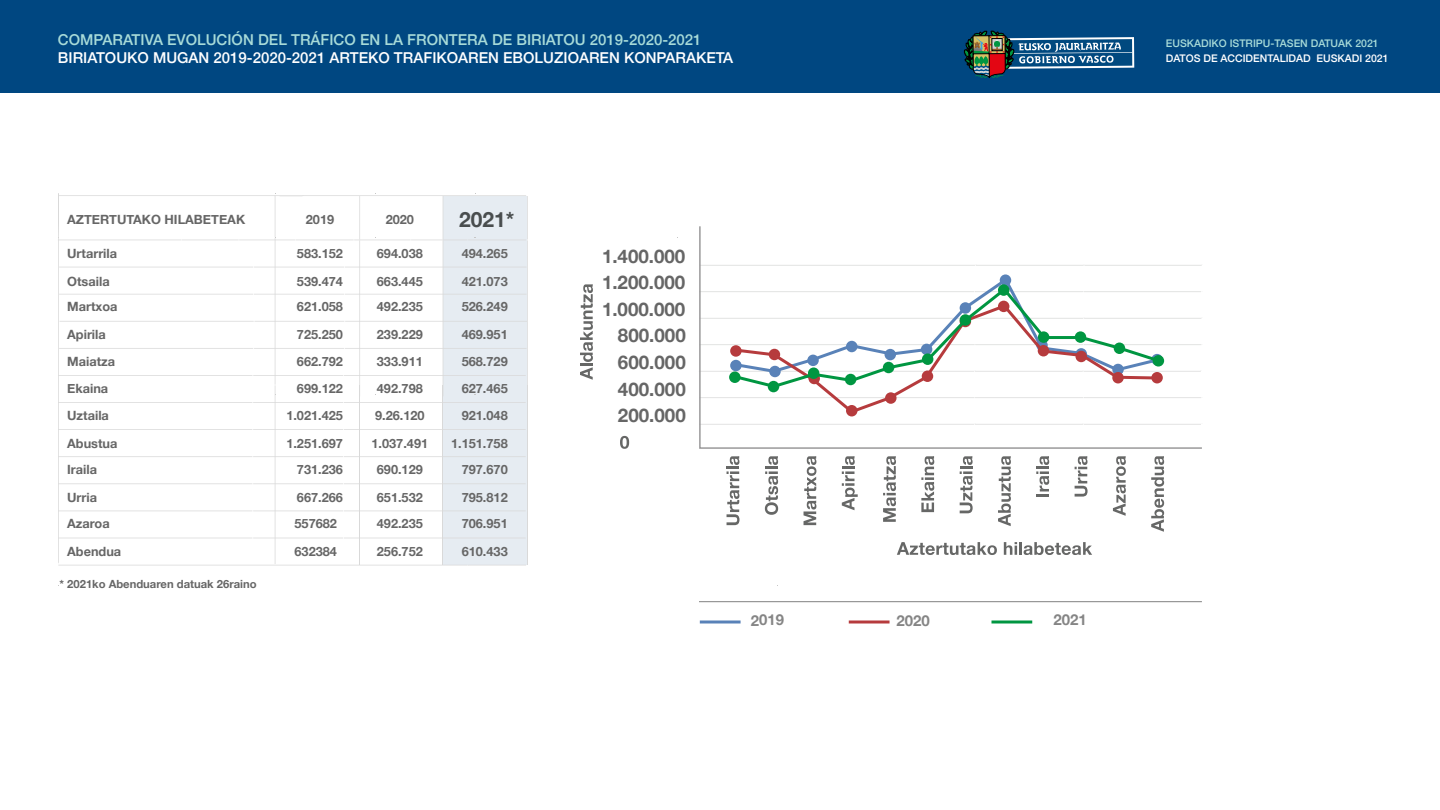
<style>
.page{position:relative;width:1440px;height:810px;background:#fff}
.page>*{position:absolute;margin:0;border:0;box-sizing:border-box;transform-origin:0 0}
.t1{font:700 21px "Helvetica Neue";color:#494d4e}
.t2{font:700 18.75px "Helvetica Neue";color:#666}
.t3{font:500 15px "Helvetica Neue";color:#fff}
.t4{font:500 15px "Helvetica Neue";color:#a8dbd8}
.t5{font:700 15px "Helvetica Neue";color:#858585}
.t6{font:700 12.75px "Helvetica Neue";color:#666}
.t7{font:700 11.25px "Helvetica Neue";color:#666}
.t8{font:500 10.5px "Helvetica Neue";color:#a8dbd8}
.t9{font:500 10.5px "Helvetica Neue";color:#fff}
</style>
<div class="page">
<svg style="left:699px;top:226px;width:503px;height:223px"></svg>
<div style="left:730px;top:360px;width:12px;height:11px;background:#5982b8;border-radius:50%"></div>
<div style="left:0;top:0;width:1440px;height:93px;background:#004781"></div>
<svg style="left:964px;top:30px;width:170px;height:48px"></svg>
<hr style="left:699px;top:601px;width:503px;height:1px;background:#000">
<svg style="left:897px;top:542px;width:100px;height:13px"></svg>
<svg style="left:1004px;top:542px;width:88px;height:13px"></svg>
<svg style="left:620px;top:436px;width:9px;height:13px"></svg>
<hr style="left:468px;top:565px;width:58px;height:1px;background:#d9d9d9">
<hr style="left:58px;top:565px;width:410px;height:1px;background:#d9d9d9">
<hr style="left:359px;top:385px;width:1px;height:180px;background:#d9d9d9">
<hr style="left:527px;top:196px;width:1px;height:44px;background:#d9d9d9">
<hr style="left:527px;top:240px;width:1px;height:156px;background:#d9d9d9">
<hr style="left:443px;top:385px;width:1px;height:180px;background:#d9d9d9">
<hr style="left:527px;top:385px;width:1px;height:180px;background:#d9d9d9">
<hr style="left:345px;top:267px;width:182px;height:1px;background:#d9d9d9">
<hr style="left:345px;top:294px;width:182px;height:1px;background:#d9d9d9">
<hr style="left:345px;top:321px;width:182px;height:1px;background:#d9d9d9">
<hr style="left:345px;top:348px;width:182px;height:1px;background:#d9d9d9">
<svg style="left:58px;top:193px;width:468px;height:371px"></svg>
<svg style="left:580px;top:284px;width:13px;height:96px"></svg>
<svg style="left:727px;top:456px;width:13px;height:69px"></svg>
<svg style="left:765px;top:456px;width:13px;height:59px"></svg>
<svg style="left:804px;top:456px;width:12px;height:69px"></svg>
<svg style="left:842px;top:456px;width:16px;height:54px"></svg>
<svg style="left:883px;top:456px;width:13px;height:66px"></svg>
<svg style="left:921px;top:456px;width:13px;height:56px"></svg>
<svg style="left:960px;top:456px;width:13px;height:57px"></svg>
<svg style="left:998px;top:456px;width:13px;height:70px"></svg>
<svg style="left:1036px;top:456px;width:13px;height:41px"></svg>
<svg style="left:1075px;top:456px;width:13px;height:41px"></svg>
<svg style="left:1113px;top:456px;width:13px;height:60px"></svg>
<svg style="left:1151px;top:456px;width:13px;height:76px"></svg>
<div style="left:730px;top:345px;width:12px;height:12px;background:#b63b3d;border-radius:50%"></div>
<svg style="left:734px;top:389px;width:426px;height:26px"></svg>
<div style="left:729px;top:372px;width:12px;height:11px;background:#009641;border-radius:50%"></div>
<div style="left:768px;top:381px;width:11px;height:11px;background:#009641;border-radius:50%"></div>
<svg style="left:734px;top:275px;width:429px;height:114px"></svg>
<hr style="left:700px;top:621px;width:41px;height:3px;background:#5982b8">
<hr style="left:849px;top:621px;width:41px;height:3px;background:#b63b3d">
<hr style="left:991px;top:621px;width:41px;height:3px;background:#009641">
<p class="t4" style="left:58px;top:28px;width:645px">COMPARATIVA EVOLUCIÓN DEL TRÁFICO EN LA FRONTERA DE BIRIATOU 2019-2020-2021</p>
<p class="t3" style="left:58px;top:46px;width:677px">BIRIATOUKO MUGAN 2019-2020-2021 ARTEKO TRAFIKOAREN EBOLUZIOAREN KONPARAKETA</p>
<p class="t6" style="left:67px;top:209px;width:180px">AZTERTUTAKO HILABETEAK</p>
<p class="t6" style="left:306px;top:209px;width:30px">2019</p>
<p class="t6" style="left:386px;top:209px;width:30px">2020</p>
<p class="t1" style="left:459px;top:203px;width:57px">2021*</p>
<p class="t6" style="left:67px;top:243px;width:52px">Urtarrila</p>
<p class="t6" style="left:297px;top:243px;width:48px">583.152</p>
<p class="t6" style="left:377px;top:243px;width:48px">694.038</p>
<p class="t6" style="left:462px;top:243px;width:48px">494.265</p>
<p class="t6" style="left:67px;top:271px;width:44px">Otsaila</p>
<p class="t6" style="left:297px;top:271px;width:48px">539.474</p>
<p class="t6" style="left:377px;top:271px;width:48px">663.445</p>
<p class="t6" style="left:462px;top:271px;width:48px">421.073</p>
<p class="t6" style="left:67px;top:297px;width:52px">Martxoa</p>
<p class="t6" style="left:297px;top:297px;width:48px">621.058</p>
<p class="t6" style="left:377px;top:297px;width:48px">492.235</p>
<p class="t6" style="left:462px;top:297px;width:48px">526.249</p>
<p class="t6" style="left:67px;top:325px;width:40px">Apirila</p>
<p class="t6" style="left:297px;top:325px;width:48px">725.250</p>
<p class="t6" style="left:377px;top:325px;width:48px">239.229</p>
<p class="t6" style="left:462px;top:325px;width:48px">469.951</p>
<p class="t6" style="left:67px;top:352px;width:49px">Maiatza</p>
<p class="t6" style="left:297px;top:352px;width:48px">662.792</p>
<p class="t6" style="left:377px;top:352px;width:48px">333.911</p>
<p class="t6" style="left:462px;top:352px;width:48px">568.729</p>
<p class="t6" style="left:67px;top:378px;width:43px">Ekaina</p>
<p class="t6" style="left:297px;top:378px;width:48px">699.122</p>
<p class="t6" style="left:377px;top:378px;width:48px">492.798</p>
<p class="t6" style="left:462px;top:378px;width:48px">627.465</p>
<p class="t6" style="left:67px;top:405px;width:43px">Uztaila</p>
<p class="t6" style="left:286px;top:405px;width:58px">1.021.425</p>
<p class="t6" style="left:375px;top:405px;width:51px">9.26.120</p>
<p class="t6" style="left:462px;top:405px;width:48px">921.048</p>
<p class="t6" style="left:67px;top:433px;width:52px">Abustua</p>
<p class="t6" style="left:286px;top:433px;width:58px">1.251.697</p>
<p class="t6" style="left:372px;top:433px;width:58px">1.037.491</p>
<p class="t6" style="left:451px;top:433px;width:58px">1.151.758</p>
<p class="t6" style="left:67px;top:459px;width:31px">Iraila</p>
<p class="t6" style="left:297px;top:459px;width:48px">731.236</p>
<p class="t6" style="left:377px;top:459px;width:48px">690.129</p>
<p class="t6" style="left:462px;top:459px;width:48px">797.670</p>
<p class="t6" style="left:67px;top:487px;width:31px">Urria</p>
<p class="t6" style="left:297px;top:487px;width:48px">667.266</p>
<p class="t6" style="left:377px;top:487px;width:48px">651.532</p>
<p class="t6" style="left:462px;top:487px;width:48px">795.812</p>
<p class="t6" style="left:67px;top:514px;width:44px">Azaroa</p>
<p class="t6" style="left:295px;top:514px;width:44px">557682</p>
<p class="t6" style="left:377px;top:514px;width:48px">492.235</p>
<p class="t6" style="left:462px;top:514px;width:48px">706.951</p>
<p class="t6" style="left:67px;top:541px;width:56px">Abendua</p>
<p class="t6" style="left:295px;top:541px;width:44px">632384</p>
<p class="t6" style="left:377px;top:541px;width:48px">256.752</p>
<p class="t6" style="left:462px;top:541px;width:48px">610.433</p>
<p class="t7" style="left:60px;top:576px;width:199px">* 2021ko Abenduaren datuak 26raino</p>
<p class="t2" style="left:602px;top:241px;width:85px">1.400.000</p>
<p class="t2" style="left:602px;top:268px;width:85px">1.200.000</p>
<p class="t2" style="left:602px;top:294px;width:85px">1.000.000</p>
<p class="t2" style="left:618px;top:321px;width:69px">800.000</p>
<p class="t2" style="left:618px;top:348px;width:69px">600.000</p>
<p class="t2" style="left:618px;top:374px;width:69px">400.000</p>
<p class="t2" style="left:618px;top:401px;width:69px">200.000</p>
<p class="t5" style="left:751px;top:608px;width:35px">2019</p>
<p class="t5" style="left:896px;top:609px;width:35px">2020</p>
<p class="t5" style="left:1054px;top:608px;width:35px">2021</p>
<p class="t8" style="left:1166px;top:34px;width:214px">EUSKADIKO ISTRIPU-TASEN DATUAK 2021</p>
<p class="t9" style="left:1166px;top:49px;width:224px">DATOS DE ACCIDENTALIDAD EUSKADI 2021</p>
</div>
